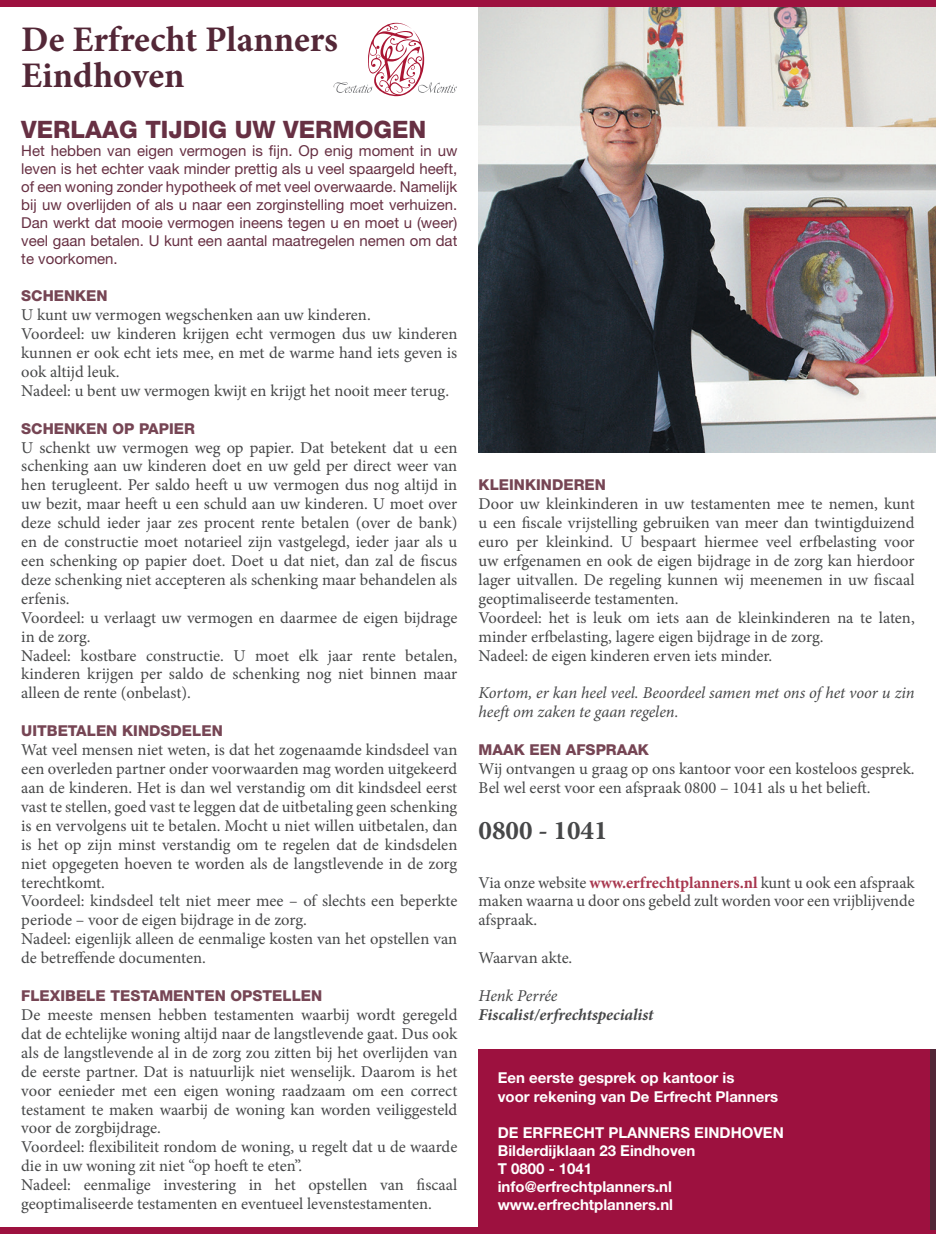
<style>
.page{position:relative;width:936px;height:1234px;background:#fff}
.page>*{position:absolute;margin:0;border:0;box-sizing:border-box;transform-origin:0 0}
.t1{font:700 36px "Minion Pro";color:#532737}
.Alineastijl_7{font:700 27px "Minion Pro";color:#464748}
.t2{font:800 24px "Helvetica Neue LT Std";color:#673043}
.Alineastijl_7-2{font:16.5px/18.9px "Minion Pro";color:#464748;text-align:justify}
.Alineastijl_7-3{font:italic 16.5px/18.9px "Minion Pro";letter-spacing:-.005em;color:#464748}
.Alineastijl_7-4{font:italic 700 16.5px "Minion Pro";color:#464748}
.Alineastijl_9{font:15px/18px "Helvetica Neue LT Std";color:#673043;text-align:justify}
.t3{font:700 15px "Helvetica Neue LT Std";color:#fff}
.Alineastijl_7-5{font:800 15px "Helvetica Neue LT Std";color:#764554}
.s1{font-weight:700;color:#a8384f}
</style>
<div class="page">
<img style="left:478px;top:6px;width:457px;height:446px">
<div style="left:478px;top:1048px;width:452px;height:181px;background:#9d113f"></div>
<div style="left:0;top:0;width:935px;height:6px;background:#9d113f"></div>
<div style="left:0;top:1227px;width:935px;height:6px;background:#9d113f"></div>
<div style="left:930px;top:1048px;width:5px;height:181px;background:#532737"></div>
<svg style="left:333px;top:22px;width:124px;height:75px"></svg>
<p class="t1" style="left:21px;top:14px;width:318px">De Erfrecht Planners</p>
<p class="t1" style="left:21px;top:50px;width:165px">Eindhoven</p>
<p class="t2" style="left:21px;top:115px;width:406px">VERLAAG TIJDIG UW VERMOGEN</p>
<p class="Alineastijl_9" style="left:21px;top:141px;width:437px">Het hebben van eigen vermogen is fijn. Op enig moment in uw leven is het echter vaak minder prettig als u veel spaargeld heeft, of een woning zonder hypotheek of met veel overwaarde. Namelijk bij uw overlijden of als u naar een zorginstelling moet verhuizen.<br>Dan werkt dat mooie vermogen ineens tegen u en moet u (weer) veel gaan betalen. U kunt een aantal maatregelen nemen om dat te voorkomen.</p>
<p class="Alineastijl_7-5" style="left:21px;top:287px;width:88px">SCHENKEN</p>
<p class="Alineastijl_7-2" style="left:21px;top:305px;width:351px">U kunt uw vermogen wegschenken aan uw kinderen.</p>
<p class="Alineastijl_7-2" style="left:21px;top:324px;width:437px">Voordeel: uw kinderen krijgen echt vermogen dus uw kinderen kunnen er ook echt iets mee, en met de warme hand iets geven is ook altijd leuk.</p>
<p class="Alineastijl_7-2" style="left:21px;top:381px;width:429px">Nadeel: u bent uw vermogen kwijt en krijgt het nooit meer terug.</p>
<p class="Alineastijl_7-5" style="left:21px;top:419px;width:175px">SCHENKEN OP PAPIER</p>
<p class="Alineastijl_7-2" style="left:21px;top:438px;width:437px">U schenkt uw vermogen weg op papier. Dat betekent dat u een schenking aan uw kinderen doet en uw geld per direct weer van hen terugleent. Per saldo heeft u uw vermogen dus nog altijd in uw bezit, maar heeft u een schuld aan uw kinderen. U moet over deze schuld ieder jaar zes procent rente betalen (over de bank) en de constructie moet notarieel zijn vastgelegd, ieder jaar als u een schenking op papier doet. Doet u dat niet, dan zal de fiscus deze schenking niet accepteren als schenking maar behandelen als erfenis.</p>
<p class="Alineastijl_7-2" style="left:21px;top:608px;width:437px">Voordeel: u verlaagt uw vermogen en daarmee de eigen bijdrage in de zorg.</p>
<p class="Alineastijl_7-2" style="left:21px;top:645px;width:437px">Nadeel: kostbare constructie. U moet elk jaar rente betalen, kinderen krijgen per saldo de schenking nog niet binnen maar alleen de rente (onbelast).</p>
<p class="Alineastijl_7-5" style="left:21px;top:721px;width:203px">UITBETALEN KINDSDELEN</p>
<p class="Alineastijl_7-2" style="left:21px;top:740px;width:437px">Wat veel mensen niet weten, is dat het zogenaamde kindsdeel van een overleden partner onder voorwaarden mag worden uitgekeerd aan de kinderen. Het is dan wel verstandig om dit kindsdeel eerst vast te stellen, goed vast te leggen dat de uitbetaling geen schenking is en vervolgens uit te betalen. Mocht u niet willen uitbetalen, dan is het op zijn minst verstandig om te regelen dat de kindsdelen niet opgegeten hoeven te worden als de langstlevende in de zorg terechtkomt.</p>
<p class="Alineastijl_7-2" style="left:21px;top:891px;width:437px">Voordeel: kindsdeel telt niet meer mee – of slechts een beperkte periode – voor de eigen bijdrage in de zorg.</p>
<p class="Alineastijl_7-2" style="left:21px;top:929px;width:437px">Nadeel: eigenlijk alleen de eenmalige kosten van het opstellen van de betreffende documenten.</p>
<p class="Alineastijl_7-5" style="left:21px;top:986px;width:302px">FLEXIBELE TESTAMENTEN OPSTELLEN</p>
<p class="Alineastijl_7-2" style="left:21px;top:1005px;width:437px">De meeste mensen hebben testamenten waarbij wordt geregeld dat de echtelijke woning altijd naar de langstlevende gaat. Dus ook als de langstlevende al in de zorg zou zitten bij het overlijden van de eerste partner. Dat is natuurlijk niet wenselijk. Daarom is het voor eenieder met een eigen woning raadzaam om een correct testament te maken waarbij de woning kan worden veiliggesteld voor de zorgbijdrage.</p>
<p class="Alineastijl_7-2" style="left:21px;top:1137px;width:437px">Voordeel: flexibiliteit rondom de woning, u regelt dat u de waarde die in uw woning zit niet “op hoeft te eten”.</p>
<p class="Alineastijl_7-2" style="left:21px;top:1175px;width:437px">Nadeel: eenmalige investering in het opstellen van fiscaal geoptimaliseerde testamenten en eventueel levenstestamenten.</p>
<p class="Alineastijl_7-5" style="left:478px;top:476px;width:129px">KLEINKINDEREN</p>
<p class="Alineastijl_7-2" style="left:478px;top:494px;width:437px">Door uw kleinkinderen in uw testamenten mee te nemen, kunt u een fiscale vrijstelling gebruiken van meer dan twintigduizend euro per kleinkind. U bespaart hiermee veel erfbelasting voor uw erfgenamen en ook de eigen bijdrage in de zorg kan hierdoor lager uitvallen. De regeling kunnen wij meenemen in uw fiscaal geoptimaliseerde testamenten.</p>
<p class="Alineastijl_7-2" style="left:478px;top:608px;width:437px">Voordeel: het is leuk om iets aan de kleinkinderen na te laten, minder erfbelasting, lagere eigen bijdrage in de zorg.</p>
<p class="Alineastijl_7-2" style="left:478px;top:645px;width:295px">Nadeel: de eigen kinderen erven iets minder.</p>
<p class="Alineastijl_7-3" style="left:478px;top:683px;width:437px">Kortom, er kan heel veel. Beoordeel samen met ons of het voor u zin heeft om zaken te gaan regelen.</p>
<p class="Alineastijl_7-5" style="left:478px;top:740px;width:172px">MAAK EEN AFSPRAAK</p>
<p class="Alineastijl_7-2" style="left:478px;top:759px;width:437px">Wij ontvangen u graag op ons kantoor voor een kosteloos gesprek.<br>Bel wel eerst voor een afspraak 0800 – 1041 als u het belieft.</p>
<p class="Alineastijl_7" style="left:478px;top:811px;width:130px">0800 - 1041</p>
<p class="Alineastijl_7-2" style="left:478px;top:872px;width:437px">Via onze website <span class="s1">www.erfrechtplanners.nl</span> kunt u ook een afspraak maken waarna u door ons gebeld zult worden voor een vrijblijvende afspraak.</p>
<p class="Alineastijl_7-2" style="left:478px;top:948px;width:95px">Waarvan akte.</p>
<p class="Alineastijl_7-3" style="left:478px;top:986px;width:80px">Henk Perrée</p>
<p class="Alineastijl_7-4" style="left:478px;top:1002px;width:176px">Fiscalist/erfrechtspecialist</p>
<p class="t3" style="left:497px;top:1068px;width:238px">Een eerste gesprek op kantoor is</p>
<p class="t3" style="left:497px;top:1086px;width:282px">voor rekening van De Erfrecht Planners</p>
<p class="t3" style="left:497px;top:1122px;width:287px">DE ERFRECHT PLANNERS EINDHOVEN</p>
<p class="t3" style="left:497px;top:1140px;width:199px">Bilderdijklaan 23 Eindhoven</p>
<p class="t3" style="left:497px;top:1158px;width:96px">T 0800 - 1041</p>
<p class="t3" style="left:497px;top:1176px;width:176px">info@erfrechtplanners.nl</p>
<p class="t3" style="left:497px;top:1194px;width:177px">www.erfrechtplanners.nl</p>
</div>
